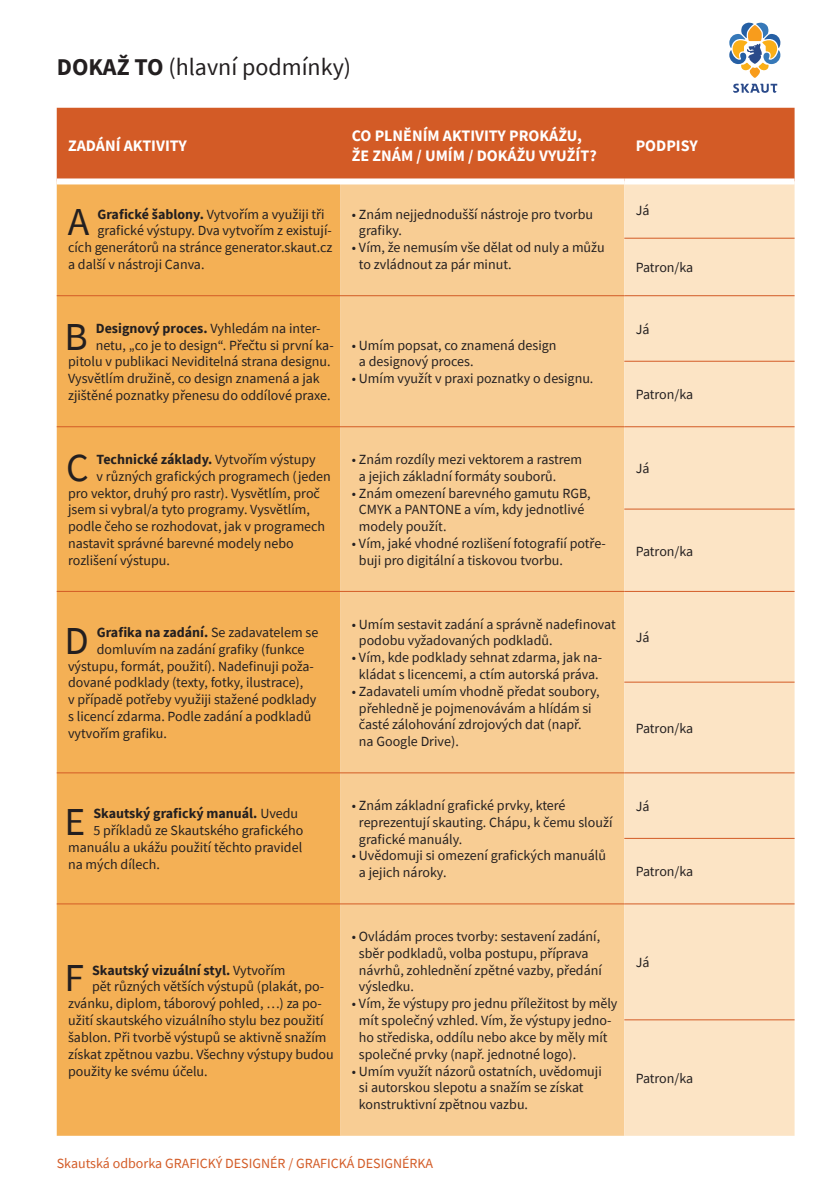
<style>
.page{position:relative;width:840px;height:1191px;background:#fff}
.page>*{position:absolute;margin:0;border:0;box-sizing:border-box;transform-origin:0 0}
.t1{font:39.6px "Source Sans Pro";color:#231f20}
.t2{font:24px "Source Sans Pro";color:#231f20}
.t3{font:700 16px/20px "Source Sans Pro";color:#fff}
.t4{font:14px/16.8px "Source Sans Pro";color:#231f20}
.t5{font:700 14px "Source Sans Pro";color:#231f20}
.t6{font:14px "Source Sans Pro";color:#d35b26}
.s1{font-weight:700}
.s2{font-weight:400}
</style>
<div class="page">
<div style="left:57px;top:108px;width:737px;height:70px;background:#d35b26"></div>
<div style="left:57px;top:184px;width:283px;height:951px;background:#f4b055"></div>
<div style="left:340px;top:184px;width:284px;height:951px;background:#f8cd94"></div>
<div style="left:624px;top:184px;width:170px;height:951px;background:#fce4c5"></div>
<hr style="left:57px;top:295px;width:567px;height:1px;background:#d35b26">
<hr style="left:624px;top:238px;width:170px;height:1px;background:#d35b26">
<hr style="left:624px;top:295px;width:170px;height:1px;background:#d35b26">
<hr style="left:624px;top:361px;width:170px;height:1px;background:#d35b26">
<hr style="left:624px;top:426px;width:170px;height:1px;background:#d35b26">
<hr style="left:624px;top:509px;width:170px;height:1px;background:#d35b26">
<hr style="left:624px;top:591px;width:170px;height:1px;background:#d35b26">
<hr style="left:624px;top:682px;width:170px;height:1px;background:#d35b26">
<hr style="left:624px;top:772px;width:170px;height:1px;background:#d35b26">
<hr style="left:624px;top:838px;width:170px;height:1px;background:#d35b26">
<hr style="left:624px;top:903px;width:170px;height:1px;background:#d35b26">
<hr style="left:624px;top:1019px;width:170px;height:1px;background:#d35b26">
<hr style="left:57px;top:426px;width:567px;height:1px;background:#d35b26">
<hr style="left:57px;top:591px;width:567px;height:1px;background:#d35b26">
<hr style="left:57px;top:772px;width:567px;height:1px;background:#d35b26">
<hr style="left:57px;top:903px;width:567px;height:1px;background:#d35b26">
<svg style="left:729px;top:23px;width:51px;height:55px"></svg>
<svg style="left:733px;top:84px;width:43px;height:9px"></svg>
<h2 class="t2" style="left:57px;top:51px;width:296px"><span class="s1">DOKAŽ TO</span> (hlavní podmínky)</h2>
<p class="t3" style="left:68px;top:135px;width:120px">ZADÁNÍ AKTIVITY</p>
<p class="t3" style="left:351px;top:125px;width:246px">CO PLNĚNÍM AKTIVITY PROKÁŽU,<br>ŽE ZNÁM / UMÍM / DOKÁŽU VYUŽÍT?</p>
<h1 class="t1" style="left:68px;top:196px;width:23px">A</h1>
<p class="t4" style="left:97px;top:205px;width:228px"><span class="s1">Grafické šablony.</span> Vytvořím a využiji tři</p>
<p class="t4" style="left:97px;top:222px;width:236px">grafické výstupy. Dva vytvořím z existují-</p>
<p class="t4" style="left:68px;top:239px;width:265px">cích generátorů na stránce generator.skaut.cz</p>
<p class="t4" style="left:68px;top:256px;width:138px">a další v nástroji Canva.</p>
<p class="t4" style="left:359px;top:205px;width:235px;text-indent:-7px">• Znám nejjednodušší nástroje pro tvorbu grafiky.</p>
<p class="t4" style="left:359px;top:239px;width:247px;text-indent:-7px">• Vím, že nemusím vše dělat od nuly a můžu to zvládnout za pár minut.</p>
<h1 class="t1" style="left:64px;top:311px;width:25px">B</h1>
<p class="t5" style="left:96px;top:319px;width:226px">Designový proces. <span class="s2">Vyhledám na inter-</span></p>
<p class="t4" style="left:96px;top:336px;width:239px">netu, „co je to design“. Přečtu si první ka-</p>
<p class="t4" style="left:68px;top:353px;width:264px">pitolu v publikaci Neviditelná strana designu.</p>
<p class="t4" style="left:68px;top:370px;width:253px">Vysvětlím družině, co design znamená a jak</p>
<p class="t4" style="left:68px;top:387px;width:264px">zjištěné poznatky přenesu do oddílové praxe.</p>
<p class="t4" style="left:359px;top:336px;width:199px;text-indent:-7px">• Umím popsat, co znamená design a designový proces.</p>
<p class="t4" style="left:351px;top:370px;width:243px">• Umím využít v praxi poznatky o designu.</p>
<h1 class="t1" style="left:66px;top:442px;width:24px">C</h1>
<p class="t5" style="left:97px;top:450px;width:220px">Technické základy. <span class="s2">Vytvořím výstupy</span></p>
<p class="t4" style="left:97px;top:467px;width:235px">v různých grafických programech (jeden</p>
<p class="t4" style="left:68px;top:484px;width:253px">pro vektor, druhý pro rastr). Vysvětlím, proč</p>
<p class="t4" style="left:68px;top:501px;width:243px">jsem si vybral/a tyto programy. Vysvětlím,</p>
<p class="t4" style="left:68px;top:518px;width:258px">podle čeho se rozhodovat, jak v programech</p>
<p class="t4" style="left:68px;top:534px;width:227px">nastavit správné barevné modely nebo</p>
<p class="t4" style="left:68px;top:551px;width:103px">rozlišení výstupu.</p>
<p class="t4" style="left:359px;top:450px;width:224px;text-indent:-7px">• Znám rozdíly mezi vektorem a rastrem a jejich základní formáty souborů.</p>
<p class="t4" style="left:359px;top:484px;width:233px;text-indent:-7px">• Znám omezení barevného gamutu RGB,<br>CMYK a PANTONE a vím, kdy jednotlivé modely použít.</p>
<p class="t4" style="left:359px;top:534px;width:248px;text-indent:-7px">• Vím, jaké vhodné rozlišení fotografií potře&shy;buji pro digitální a tiskovou tvorbu.</p>
<h1 class="t1" style="left:64px;top:615px;width:26px">D</h1>
<p class="t5" style="left:97px;top:623px;width:223px">Grafika na zadání. <span class="s2">Se zadavatelem se</span></p>
<p class="t4" style="left:97px;top:640px;width:209px">domluvím na zadání grafiky (funkce</p>
<p class="t4" style="left:68px;top:657px;width:247px">výstupu, formát, použití). Nadefinuji poža-</p>
<p class="t4" style="left:68px;top:674px;width:237px">dované podklady (texty, fotky, ilustrace),</p>
<p class="t4" style="left:68px;top:691px;width:250px">v případě potřeby využiji stažené podklady</p>
<p class="t4" style="left:68px;top:707px;width:245px">s licencí zdarma. Podle zadání a podkladů</p>
<p class="t4" style="left:68px;top:724px;width:100px">vytvořím grafiku.</p>
<p class="t4" style="left:359px;top:615px;width:258px;text-indent:-7px">• Umím sestavit zadání a správně nadefinovat podobu vyžadovaných podkladů.</p>
<p class="t4" style="left:352px;top:649px;width:251px;text-align:center">• Vím, kde podklady sehnat zdarma, jak na&shy;kládat s licencemi, a ctím autorská práva.</p>
<p class="t4" style="left:359px;top:682px;width:242px;text-indent:-7px">• Zadavateli umím vhodně předat soubory, přehledně je pojmenovávám a hlídám si časté zálohování zdrojových dat (např. na Google Drive).</p>
<h1 class="t1" style="left:64px;top:796px;width:22px">E</h1>
<p class="t5" style="left:93px;top:804px;width:206px">Skautský grafický manuál. <span class="s2">Uvedu</span></p>
<p class="t4" style="left:93px;top:822px;width:211px">5 příkladů ze Skautského grafického</p>
<p class="t4" style="left:68px;top:838px;width:235px">manuálu a ukážu použití těchto pravidel</p>
<p class="t4" style="left:68px;top:855px;width:93px">na mých dílech.</p>
<p class="t4" style="left:359px;top:796px;width:255px;text-indent:-7px">• Znám základní grafické prvky, které reprezentují skauting. Chápu, k čemu slouží grafické manuály.</p>
<p class="t4" style="left:359px;top:847px;width:248px;text-indent:-7px">• Uvědomuji si omezení grafických manuálů a jejich nároky.</p>
<p class="t3" style="left:635px;top:135px;width:63px">PODPISY</p>
<p class="t4" style="left:635px;top:202px;width:15px">Já</p>
<p class="t4" style="left:635px;top:259px;width:59px">Patron/ka</p>
<p class="t4" style="left:635px;top:320px;width:15px">Já</p>
<p class="t4" style="left:635px;top:386px;width:59px">Patron/ka</p>
<p class="t4" style="left:635px;top:460px;width:15px">Já</p>
<p class="t4" style="left:635px;top:542px;width:59px">Patron/ka</p>
<p class="t4" style="left:635px;top:628px;width:15px">Já</p>
<p class="t4" style="left:635px;top:719px;width:59px">Patron/ka</p>
<p class="t4" style="left:635px;top:797px;width:15px">Já</p>
<p class="t4" style="left:635px;top:863px;width:59px">Patron/ka</p>
<h1 class="t1" style="left:64px;top:952px;width:21px">F</h1>
<p class="t5" style="left:92px;top:961px;width:195px">Skautský vizuální styl. <span class="s2">Vytvořím</span></p>
<p class="t4" style="left:92px;top:978px;width:233px">pět různých větších výstupů (plakát, po-</p>
<p class="t4" style="left:68px;top:995px;width:255px">zvánku, diplom, táborový pohled, …) za po-</p>
<p class="t4" style="left:68px;top:1011px;width:257px">užití skautského vizuálního stylu bez použití</p>
<p class="t4" style="left:68px;top:1028px;width:260px">šablon. Při tvorbě výstupů se aktivně snažím</p>
<p class="t4" style="left:68px;top:1045px;width:267px">získat zpětnou vazbu. Všechny výstupy budou</p>
<p class="t4" style="left:68px;top:1062px;width:141px">použity ke svému účelu.</p>
<p class="t4" style="left:359px;top:927px;width:244px;text-indent:-7px">• Ovládám proces tvorby: sestavení zadání, sběr podkladů, volba postupu, příprava návrhů, zohlednění zpětné vazby, předání výsledku.</p>
<p class="t4" style="left:359px;top:995px;width:260px;text-indent:-7px">• Vím, že výstupy pro jednu příležitost by měly mít společný vzhled. Vím, že výstupy jedno&shy;ho střediska, oddílu nebo akce by měly mít společné prvky (např. jednotné logo).</p>
<p class="t4" style="left:359px;top:1062px;width:244px;text-indent:-7px">• Umím využít názorů ostatních, uvědomuji si autorskou slepotu a snažím se získat konstruktivní zpětnou vazbu.</p>
<p class="t6" style="left:57px;top:1154px;width:377px">Skautská odborka GRAFICKÝ DESIGNÉR / GRAFICKÁ DESIGNÉRKA</p>
<p class="t4" style="left:635px;top:953px;width:15px">Já</p>
<p class="t4" style="left:635px;top:1069px;width:59px">Patron/ka</p>
</div>
